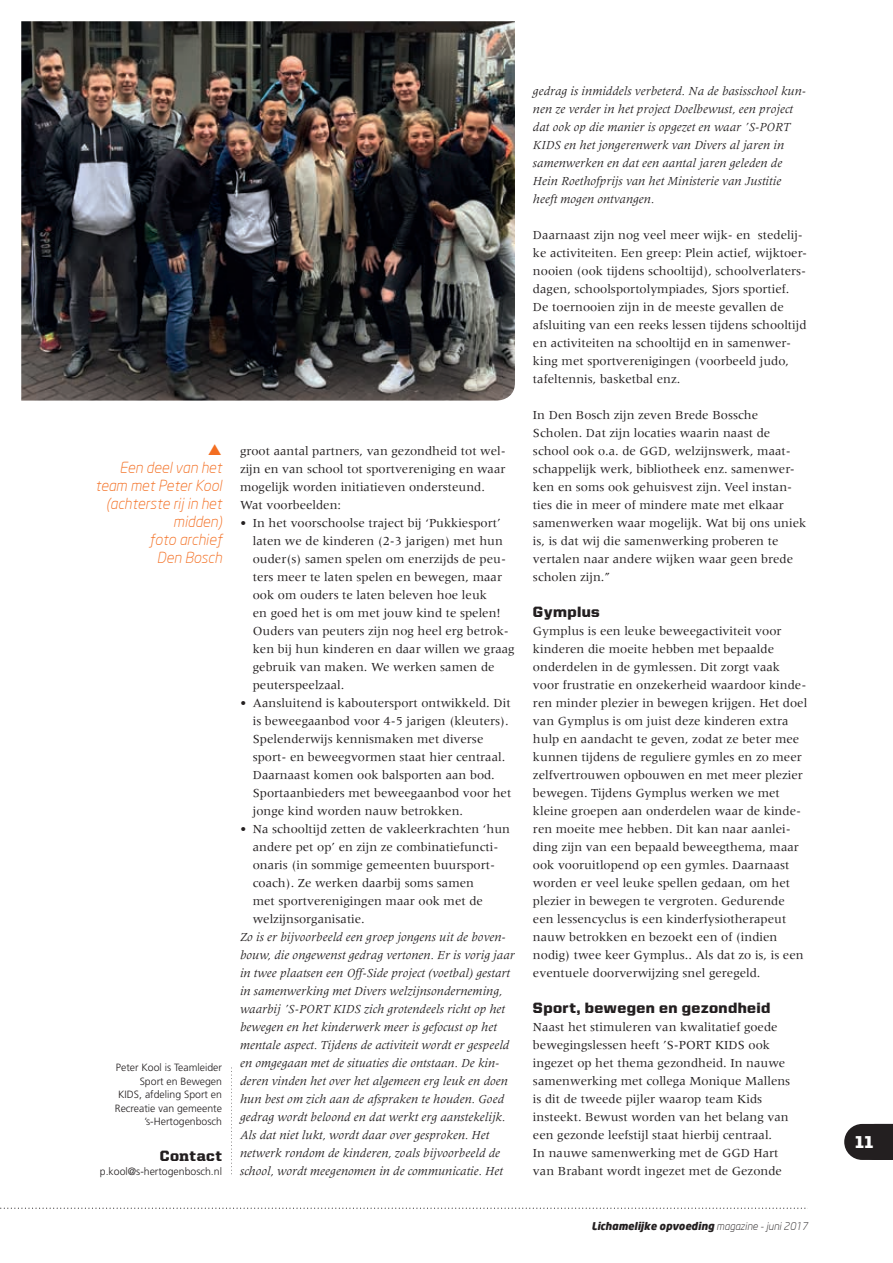
<style>
.page{position:relative;width:893px;height:1263px;background:#fff}
.page>*{position:absolute;margin:0;border:0;box-sizing:border-box;transform-origin:0 0}
.t1{font:900 17.25px "United Sans Reg";color:#fff}
.t2{font:italic 300 15px/18px "Neo Sans";color:#f36e21;text-align:right}
.t3{font:900 15px "United Sans Reg";letter-spacing:.025em;color:#231f20}
.t4{font:900 15px "United Serif Reg";letter-spacing:.04em;color:#231f20}
.t5{font:12.75px/18px "Meridien LT Std";color:#231f20}
.t6{font:italic 12.75px/18px "Meridien LT Std";color:#231f20}
.t7{font:300 10.5px/13.5px "Frutiger LT Std";color:#231f20;text-align:right}
.t8{font:italic 900 10.5px "Neo Sans";color:#231f20}
.s1{font-weight:300}
</style>
<div class="page">
<svg style="left:231px;top:1067px;width:1px;height:108px"></svg>
<img style="left:21px;top:21px;width:494px;height:380px">
<svg style="left:844px;top:1124px;width:49px;height:36px;background:#353132"></svg>
<svg style="left:0;top:1207px;width:808px;height:2px"></svg>
<p class="t2" style="left:95px;top:458px;width:128px">Een deel van het team met Peter Kool (achterste rij in het midden)<br>foto archief<br>Den Bosch</p>
<p class="t7" style="left:115px;top:1061px;width:109px">Peter Kool is Teamleider<br>Sport en Bewegen<br>KIDS, afdeling Sport en<br>Recreatie van gemeente ’s-Hertogenbosch</p>
<p class="t4" style="left:160px;top:1148px;width:64px">Contact</p>
<p class="t7" style="left:100px;top:1164px;width:124px">p.kool@s-hertogenbosch.nl</p>
<p class="t5" style="left:240px;top:441px;width:267px">groot aantal partners, van gezondheid tot wel&shy;zijn en van school tot sportvereniging en waar mogelijk worden initiatieven ondersteund.<br>Wat voorbeelden:</p>
<p class="t5" style="left:253px;top:513px;width:263px;text-indent:-13px">• In het voorschoolse traject bij ‘Pukkiesport’ laten we de kinderen (2-3 jarigen) met hun ouder(s) samen spelen om enerzijds de peu&shy;ters meer te laten spelen en bewegen, maar ook om ouders te laten beleven hoe leuk<br>en goed het is om met jouw kind te spelen!<br>Ouders van peuters zijn nog heel erg betrok&shy;ken bij hun kinderen en daar willen we graag gebruik van maken. We werken samen de peuterspeelzaal.</p>
<p class="t5" style="left:253px;top:693px;width:260px;text-indent:-13px">• Aansluitend is kaboutersport ontwikkeld. Dit is beweegaanbod voor 4-5 jarigen (kleuters).<br>Spelenderwijs kennismaken met diverse sport- en beweegvormen staat hier centraal.<br>Daarnaast komen ook balsporten aan bod.<br>Sportaanbieders met beweegaanbod voor het jonge kind worden nauw betrokken.</p>
<p class="t5" style="left:253px;top:819px;width:259px;text-indent:-13px">• Na schooltijd zetten de vakleerkrachten ‘hun andere pet op’ en zijn ze combinatiefuncti&shy;onaris (in sommige gemeenten buursport&shy;coach). Ze werken daarbij soms samen<br>met sportverenigingen maar ook met de welzijnsorganisatie.</p>
<p class="t6" style="left:240px;top:928px;width:276px">Zo is er bijvoorbeeld een groep jongens uit de boven&shy;bouw, die ongewenst gedrag vertonen. Er is vorig jaar in twee plaatsen een Off-Side project (voetbal) gestart in samenwerking met Divers welzijnsonderneming, waarbij ’S-PORT KIDS zich grotendeels richt op het bewegen en het kinderwerk meer is gefocust op het mentale aspect. Tijdens de activiteit wordt er gespeeld en omgegaan met de situaties die ontstaan. De kin&shy;deren vinden het over het algemeen erg leuk en doen hun best om zich aan de afspraken te houden. Goed gedrag wordt beloond en dat werkt erg aanstekelijk.<br>Als dat niet lukt, wordt daar over gesproken. Het netwerk rondom de kinderen, zoals bijvoorbeeld de school, wordt meegenomen in de communicatie. Het</p>
<p class="t6" style="left:533px;top:82px;width:275px">gedrag is inmiddels verbeterd. Na de basisschool kun&shy;nen ze verder in het project Doelbewust, een project dat ook op die manier is opgezet en waar ’S-PORT KIDS en het jongerenwerk van Divers al jaren in samenwerken en dat een aantal jaren geleden de Hein Roethofprijs van het Ministerie van Justitie heeft mogen ontvangen.</p>
<p class="t5" style="left:533px;top:225px;width:276px">Daarnaast zijn nog veel meer wijk- en stedelij&shy;ke activiteiten. Een greep: Plein actief, wijktoer&shy;nooien (ook tijdens schooltijd), schoolverlaters&shy;dagen, schoolsportolympiades, Sjors sportief.<br>De toernooien zijn in de meeste gevallen de afsluiting van een reeks lessen tijdens schooltijd en activiteiten na schooltijd en in samenwer&shy;king met sportverenigingen (voorbeeld judo, tafeltennis, basketbal enz.</p>
<p class="t5" style="left:533px;top:405px;width:275px">In Den Bosch zijn zeven Brede Bossche Scholen. Dat zijn locaties waarin naast de school ook o.a. de GGD, welzijnswerk, maat&shy;schappelijk werk, bibliotheek enz. samenwer&shy;ken en soms ook gehuisvest zijn. Veel instan&shy;ties die in meer of mindere mate met elkaar samenwerken waar mogelijk. Wat bij ons uniek is, is dat wij die samenwerking proberen te vertalen naar andere wijken waar geen brede scholen zijn.”</p>
<p class="t3" style="left:533px;top:603px;width:68px">Gymplus</p>
<p class="t5" style="left:533px;top:621px;width:276px">Gymplus is een leuke beweegactiviteit voor kinderen die moeite hebben met bepaalde onderdelen in de gymlessen. Dit zorgt vaak voor frustratie en onzekerheid waardoor kinde&shy;ren minder plezier in bewegen krijgen. Het doel van Gymplus is om juist deze kinderen extra hulp en aandacht te geven, zodat ze beter mee kunnen tijdens de reguliere gymles en zo meer zelfvertrouwen opbouwen en met meer plezier bewegen. Tijdens Gymplus werken we met kleine groepen aan onderdelen waar de kinde&shy;ren moeite mee hebben. Dit kan naar aanlei&shy;ding zijn van een bepaald beweegthema, maar ook vooruitlopend op een gymles. Daarnaast worden er veel leuke spellen gedaan, om het plezier in bewegen te vergroten. Gedurende een lessencyclus is een kinderfysiotherapeut nauw betrokken en bezoekt een of (indien nodig) twee keer Gymplus.. Als dat zo is, is een eventuele doorverwijzing snel geregeld.</p>
<p class="t3" style="left:533px;top:999px;width:239px">Sport, bewegen en gezondheid</p>
<p class="t5" style="left:533px;top:1017px;width:259px">Naast het stimuleren van kwalitatief goede bewegingslessen heeft ’S-PORT KIDS ook ingezet op het thema gezondheid. In nauwe samenwerking met collega Monique Mallens is dit de tweede pijler waarop team Kids insteekt. Bewust worden van het belang van een gezonde leefstijl staat hierbij centraal.<br>In nauwe samenwerking met de GGD Hart van Brabant wordt ingezet met de Gezonde</p>
<p class="t8" style="left:591px;top:1219px;width:218px">Lichamelijke opvoeding <span class="s1">magazine - juni 2017</span></p>
<h1 class="t1" style="left:855px;top:1133px;width:20px">11</h1>
</div>
